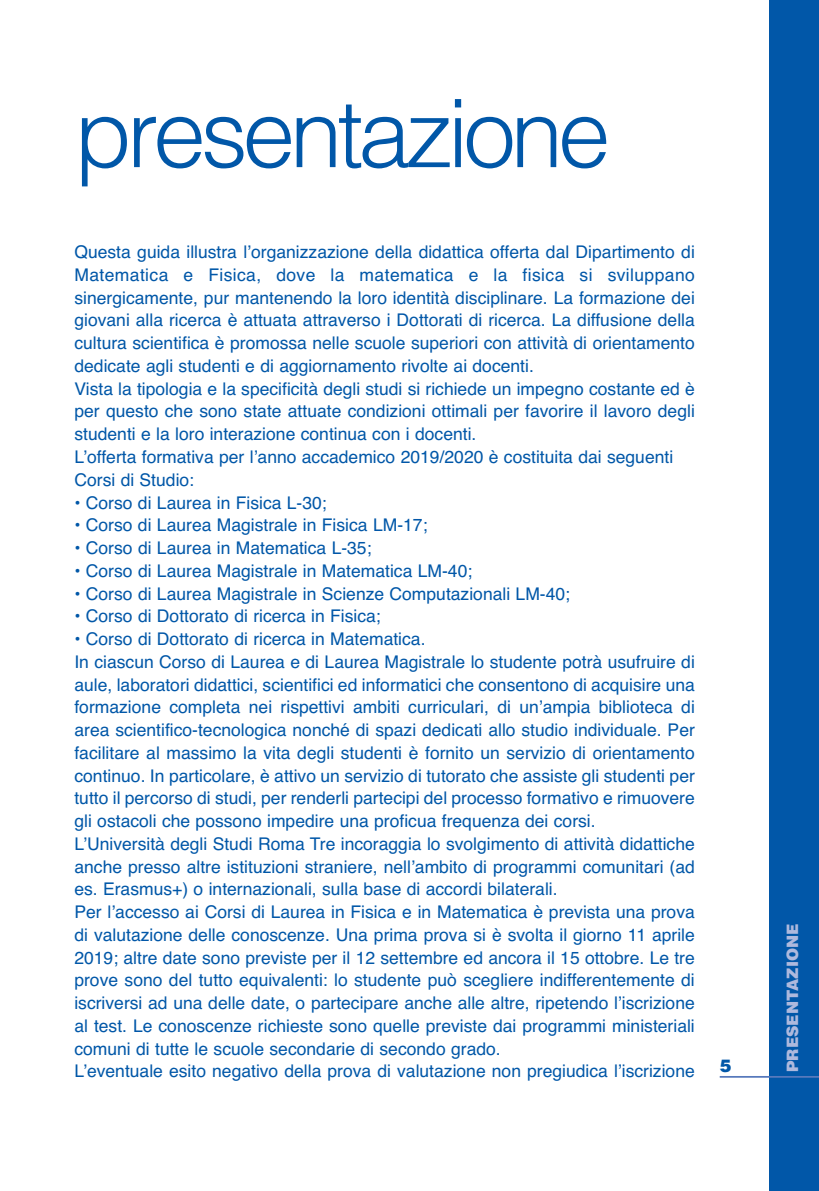
<style>
.page{position:relative;width:819px;height:1191px;background:#fff}
.page>*{position:absolute;margin:0;border:0;box-sizing:border-box;transform-origin:0 0}
.t1{font:300 94.5px "Helvetica";letter-spacing:-.055em;color:#0157a8}
.t2{font:17.5px/22.8px "Helvetica";color:#0157a8}
.t3{font:900 17.5px "Helvetica";color:#0157a8}
.t4{font:900 15.75px "Helvetica";color:#aeb9dd}
</style>
<div class="page">
<div style="left:769px;top:0;width:50px;height:1191px;background:#0157a8"></div>
<hr style="left:719px;top:1076px;width:100px;height:1px;background:#5779bc">
<h1 class="t1" style="left:74px;top:53px;width:537px">presentazione</h1>
<p class="t2" style="left:74px;top:241px;width:622px">Questa guida illustra l’organizzazione della didattica offerta dal Dipartimento di Matematica e Fisica, dove la matematica e la fisica si sviluppano sinergicamente, pur mantenendo la loro identità disciplinare. La formazione dei giovani alla ricerca è attuata attraverso i Dottorati di ricerca. La diffusione della cultura scientifica è promossa nelle scuole superiori con attività di orientamento dedicate agli studenti e di aggiornamento rivolte ai docenti.<br>Vista la tipologia e la specificità degli studi si richiede un impegno costante ed è per questo che sono state attuate condizioni ottimali per favorire il lavoro degli studenti e la loro interazione continua con i docenti.<br>L’offerta formativa per l’anno accademico 2019/2020 è costituita dai seguenti Corsi di Studio:</p>
<p class="t2" style="left:74px;top:491px;width:254px">• Corso di Laurea in Fisica L-30;</p>
<p class="t2" style="left:74px;top:514px;width:354px">• Corso di Laurea Magistrale in Fisica LM-17;</p>
<p class="t2" style="left:74px;top:536px;width:298px">• Corso di Laurea in Matematica L-35;</p>
<p class="t2" style="left:74px;top:559px;width:399px">• Corso di Laurea Magistrale in Matematica LM-40;</p>
<p class="t2" style="left:74px;top:582px;width:497px">• Corso di Laurea Magistrale in Scienze Computazionali LM-40;</p>
<p class="t2" style="left:74px;top:605px;width:308px">• Corso di Dottorato di ricerca in Fisica;</p>
<p class="t2" style="left:74px;top:627px;width:622px">• Corso di Dottorato di ricerca in Matematica.<br>In ciascun Corso di Laurea e di Laurea Magistrale lo studente potrà usufruire di aule, laboratori didattici, scientifici ed informatici che consentono di acquisire una formazione completa nei rispettivi ambiti curriculari, di un’ampia biblioteca di area scientifico-tecnologica nonché di spazi dedicati allo studio individuale. Per facilitare al massimo la vita degli studenti è fornito un servizio di orientamento continuo. In particolare, è attivo un servizio di tutorato che assiste gli studenti per tutto il percorso di studi, per renderli partecipi del processo formativo e rimuovere gli ostacoli che possono impedire una proficua frequenza dei corsi.<br>L’Università degli Studi Roma Tre incoraggia lo svolgimento di attività didattiche anche presso altre istituzioni straniere, nell’ambito di programmi comunitari (ad es. Erasmus+) o internazionali, sulla base di accordi bilaterali.<br>Per l’accesso ai Corsi di Laurea in Fisica e in Matematica è prevista una prova di valutazione delle conoscenze. Una prima prova si è svolta il giorno 11 aprile 2019; altre date sono previste per il 12 settembre ed ancora il 15 ottobre. Le tre prove sono del tutto equivalenti: lo studente può scegliere indifferentemente di iscriversi ad una delle date, o partecipare anche alle altre, ripetendo l’iscrizione al test. Le conoscenze richieste sono quelle previste dai programmi ministeriali comuni di tutte le scuole secondarie di secondo grado.<br>L’eventuale esito negativo della prova di valutazione non pregiudica l’iscrizione</p>
<p class="t3" style="left:719px;top:1055px;width:13px">5</p>
<p class="t4" style="left:783px;top:1071px;width:150px;rotate:-90deg">PRESENTAZIONE</p>
</div>
